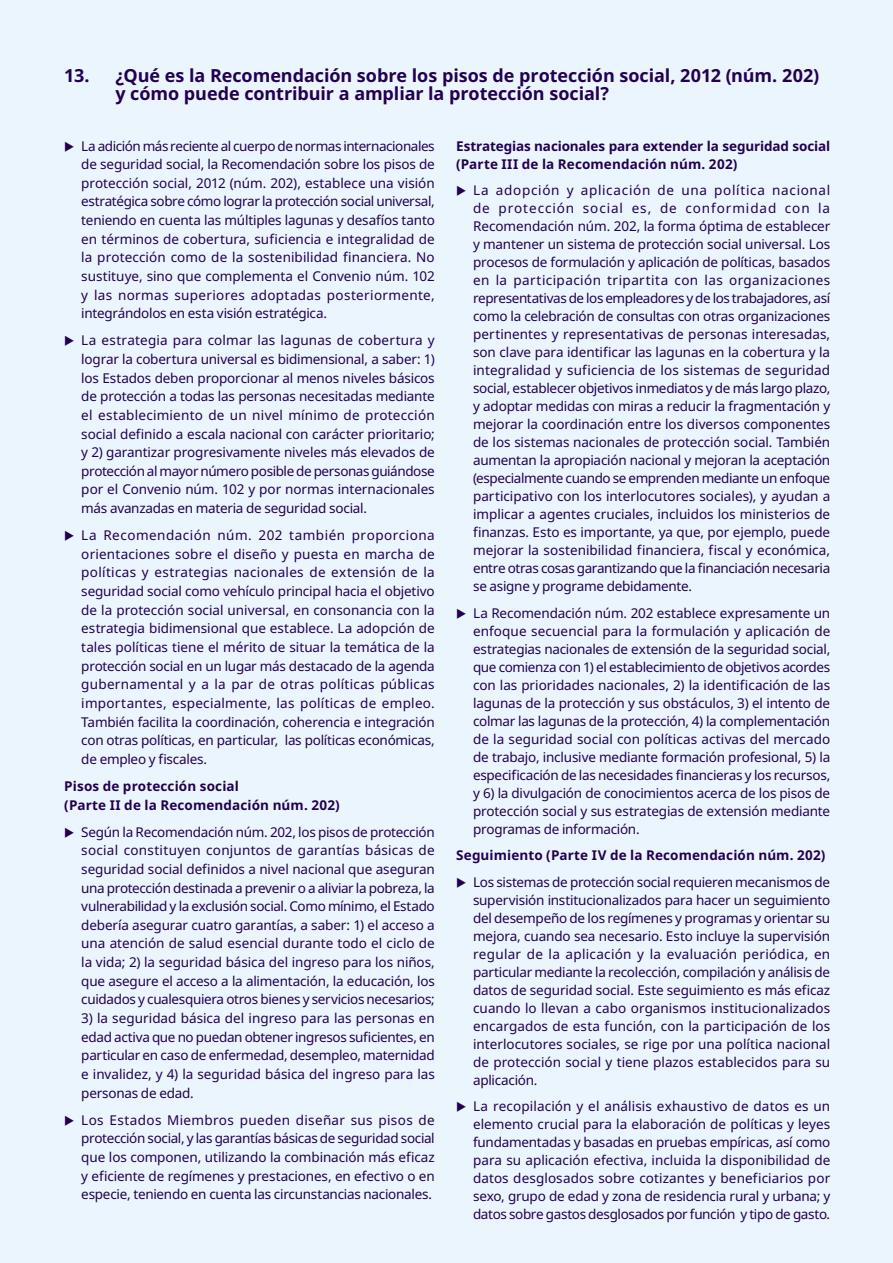
<style>
.page{position:relative;width:893px;height:1263px;background:#ebf5fd}
.page>*{position:absolute;margin:0;border:0;box-sizing:border-box;transform-origin:0 0}
.t1{font:700 18px/18px "Noto Sans";letter-spacing:-.005em;color:#230050}
.t2{font:13.5px/18px "Noto Sans";letter-spacing:-.02em;color:#230050;text-align:justify}
.t3{font:700 13.5px/18.6px "Noto Sans";letter-spacing:.005em;color:#230050}
</style>
<div class="page">
<h1 class="t1" style="left:115px;top:67px;width:705px;text-indent:-51px">13. ¿Qué es la Recomendación sobre los pisos de protección social, 2012 (núm. 202) y cómo puede contribuir a ampliar la protección social?</h1>
<p class="t2" style="left:81px;top:137px;width:355px;line-height:18.6px;text-indent:-17px">◆ La adición más reciente al cuerpo de normas internacionales de seguridad social, la Recomendación sobre los pisos de protección social, 2012 (núm. 202), establece una visión estratégica sobre cómo lograr la protección social universal, teniendo en cuenta las múltiples lagunas y desafíos tanto en términos de cobertura, suficiencia e integralidad de la protección como de la sostenibilidad financiera. No sustituye, sino que complementa el Convenio núm. 102 y las normas superiores adoptadas posteriormente, integrándolos en esta visión estratégica.</p>
<p class="t2" style="left:81px;top:331px;width:355px;line-height:18.6px;text-indent:-17px">◆ La estrategia para colmar las lagunas de cobertura y lograr la cobertura universal es bidimensional, a saber: 1) los Estados deben proporcionar al menos niveles básicos de protección a todas las personas necesitadas mediante el establecimiento de un nivel mínimo de protección social definido a escala nacional con carácter prioritario; y 2) garantizar progresivamente niveles más elevados de protección al mayor número posible de personas guiándose por el Convenio núm. 102 y por normas internacionales más avanzadas en materia de seguridad social.</p>
<p class="t2" style="left:81px;top:526px;width:355px;line-height:18.6px;text-indent:-17px">◆ La Recomendación núm. 202 también proporciona orientaciones sobre el diseño y puesta en marcha de políticas y estrategias nacionales de extensión de la seguridad social como vehículo principal hacia el objetivo de la protección social universal, en consonancia con la estrategia bidimensional que establece. La adopción de tales políticas tiene el mérito de situar la temática de la protección social en un lugar más destacado de la agenda gubernamental y a la par de otras políticas públicas importantes, especialmente, las políticas de empleo.<br>También facilita la coordinación, coherencia e integración con otras políticas, en particular, las políticas económicas, de empleo y fiscales.</p>
<p class="t3" style="left:64px;top:777px;width:277px">Pisos de protección social<br>(Parte II de la Recomendación núm. 202)</p>
<p class="t2" style="left:81px;top:823px;width:355px;line-height:18.6px;text-indent:-17px">◆ Según la Recomendación núm. 202, los pisos de protección social constituyen conjuntos de garantías básicas de seguridad social definidos a nivel nacional que aseguran una protección destinada a prevenir o a aliviar la pobreza, la vulnerabilidad y la exclusión social. Como mínimo, el Estado debería asegurar cuatro garantías, a saber: 1) el acceso a una atención de salud esencial durante todo el ciclo de la vida; 2) la seguridad básica del ingreso para los niños, que asegure el acceso a la alimentación, la educación, los cuidados y cualesquiera otros bienes y servicios necesarios;</p>
<p class="t2" style="left:81px;top:1009px;width:355px;line-height:18.6px">3) la seguridad básica del ingreso para las personas en edad activa que no puedan obtener ingresos suficientes, en particular en caso de enfermedad, desempleo, maternidad e invalidez, y 4) la seguridad básica del ingreso para las personas de edad.</p>
<p class="t2" style="left:81px;top:1111px;width:355px;line-height:18.6px;text-indent:-17px">◆ Los Estados Miembros pueden diseñar sus pisos de protección social, y las garantías básicas de seguridad social que los componen, utilizando la combinación más eficaz y eficiente de regímenes y prestaciones, en efectivo o en especie, teniendo en cuenta las circunstancias nacionales.</p>
<p class="t3" style="left:456px;top:137px;width:376px;line-height:18px">Estrategias nacionales para extender la seguridad social (Parte III de la Recomendación núm. 202)</p>
<p class="t2" style="left:473px;top:182px;width:359px;text-indent:-17px">◆ La adopción y aplicación de una política nacional de protección social es, de conformidad con la Recomendación núm. 202, la forma óptima de establecer y mantener un sistema de protección social universal. Los procesos de formulación y aplicación de políticas, basados en la participación tripartita con las organizaciones representativas de los empleadores y de los trabajadores, así como la celebración de consultas con otras organizaciones pertinentes y representativas de personas interesadas, son clave para identificar las lagunas en la cobertura y la integralidad y suficiencia de los sistemas de seguridad social, establecer objetivos inmediatos y de más largo plazo, y adoptar medidas con miras a reducir la fragmentación y mejorar la coordinación entre los diversos componentes de los sistemas nacionales de protección social. También aumentan la apropiación nacional y mejoran la aceptación (especialmente cuando se emprenden mediante un enfoque participativo con los interlocutores sociales), y ayudan a implicar a agentes cruciales, incluidos los ministerios de finanzas. Esto es importante, ya que, por ejemplo, puede mejorar la sostenibilidad financiera, fiscal y económica, entre otras cosas garantizando que la financiación necesaria se asigne y programe debidamente.</p>
<p class="t2" style="left:473px;top:604px;width:359px;text-indent:-17px">◆ La Recomendación núm. 202 establece expresamente un enfoque secuencial para la formulación y aplicación de estrategias nacionales de extensión de la seguridad social, que comienza con 1) el establecimiento de objetivos acordes con las prioridades nacionales, 2) la identificación de las lagunas de la protección y sus obstáculos, 3) el intento de colmar las lagunas de la protección, 4) la complementación de la seguridad social con políticas activas del mercado de trabajo, inclusive mediante formación profesional, 5) la especificación de las necesidades financieras y los recursos, y 6) la divulgación de conocimientos acerca de los pisos de protección social y sus estrategias de extensión mediante programas de información.</p>
<p class="t3" style="left:456px;top:846px;width:371px">Seguimiento (Parte IV de la Recomendación núm. 202)</p>
<p class="t2" style="left:473px;top:873px;width:359px;text-indent:-17px">◆ Los sistemas de protección social requieren mecanismos de supervisión institucionalizados para hacer un seguimiento del desempeño de los regímenes y programas y orientar su mejora, cuando sea necesario. Esto incluye la supervisión regular de la aplicación y la evaluación periódica, en particular mediante la recolección, compilación y análisis de datos de seguridad social. Este seguimiento es más eficaz cuando lo llevan a cabo organismos institucionalizados encargados de esta función, con la participación de los interlocutores sociales, se rige por una política nacional de protección social y tiene plazos establecidos para su aplicación.</p>
<p class="t2" style="left:473px;top:1098px;width:359px;text-indent:-17px">◆ La recopilación y el análisis exhaustivo de datos es un elemento crucial para la elaboración de políticas y leyes fundamentadas y basadas en pruebas empíricas, así como para su aplicación efectiva, incluida la disponibilidad de datos desglosados sobre cotizantes y beneficiarios por sexo, grupo de edad y zona de residencia rural y urbana; y datos sobre gastos desglosados por función y tipo de gasto.</p>
</div>
